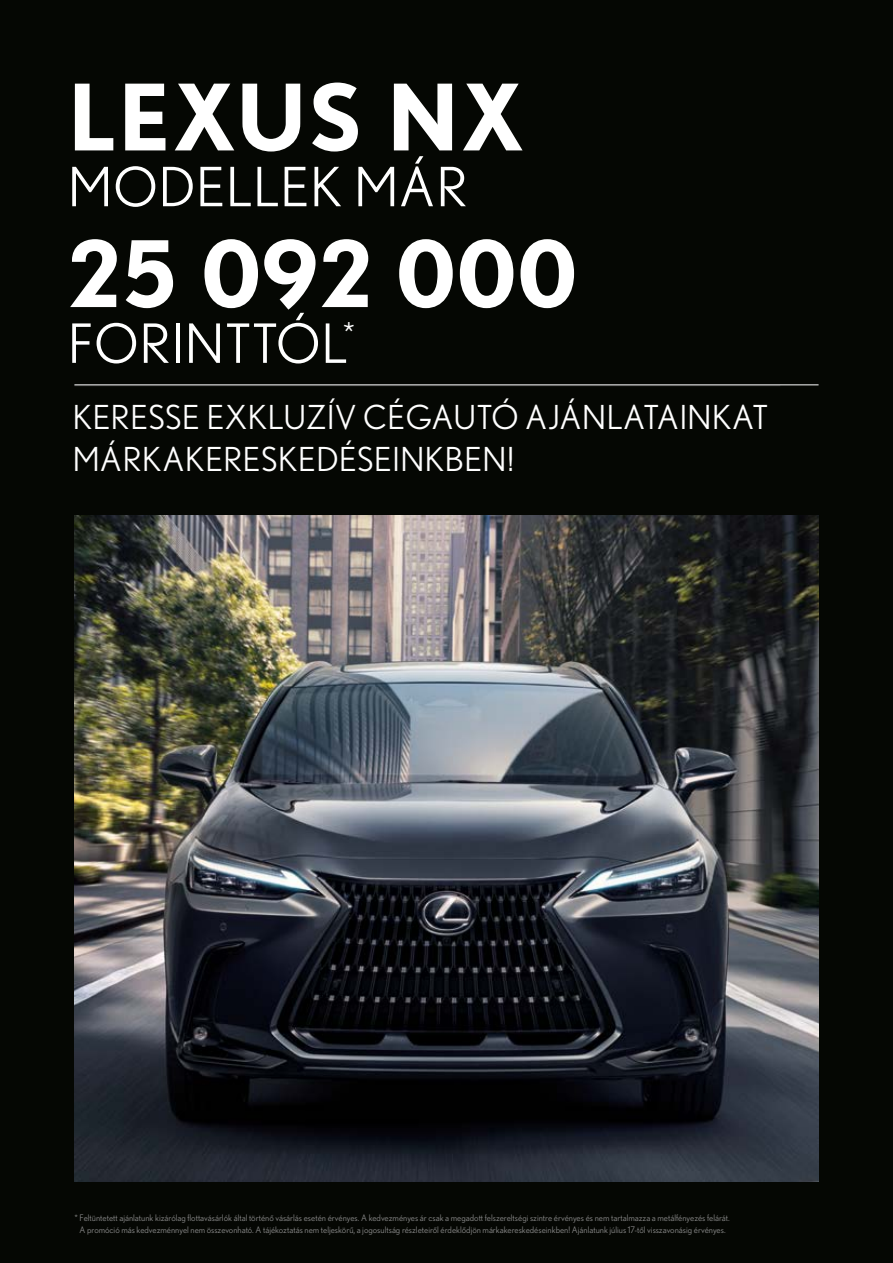
<style>
.page{position:relative;width:893px;height:1263px;background:#050703}
.page>*{position:absolute;margin:0;border:0;box-sizing:border-box;transform-origin:0 0}
.t1{font:700 91.5px "Nobel WGL";letter-spacing:.02em;color:#fff}
.t2{font:54px "Nobel WGL";letter-spacing:.02em;color:#fff}
.t3{font:33px "Nobel WGL";letter-spacing:.015em;color:#fff}
.Text{font:9px/12px "Nobel WGL";color:#878787;text-align:center}
</style>
<div class="page">
<img style="left:74px;top:516px;width:745px;height:665px">
<hr style="left:74px;top:385px;width:706px;height:1px;background:#1d1d1b">
<hr style="left:74px;top:384px;width:745px;height:1px;background:#fff">
<p class="t1" style="left:68px;top:47px;width:458px">LEXUS NX</p>
<p class="t2" style="left:68px;top:149px;width:401px">MODELLEK MÁR</p>
<p class="t1" style="left:68px;top:204px;width:510px">25 092 000</p>
<p class="t2" style="left:68px;top:305px;width:289px">FORINTTÓL<sup>*</sup></p>
<p class="t3" style="left:73px;top:393px;width:697px">KERESSE EXKLUZÍV CÉGAUTÓ AJÁNLATAINKAT</p>
<p class="t3" style="left:73px;top:435px;width:443px">MÁRKAKERESKEDÉSEINKBEN!</p>
<p class="Text" style="left:74px;top:1212px;width:657px">* Feltüntetett ajánlatunk kizárólag flottavásárlók által történő vásárlás esetén érvényes. A kedvezményes ár csak a megadott felszereltségi szintre érvényes és nem tartalmazza a metálfényezés felárát.<br>A promóció más kedvezménnyel nem összevonható. A tájékoztatás nem teljeskörű, a jogosultság részleteiről érdeklődjön márkakereskedéseinkben! Ajánlatunk július 17-től visszavonásig érvényes.</p>
</div>
